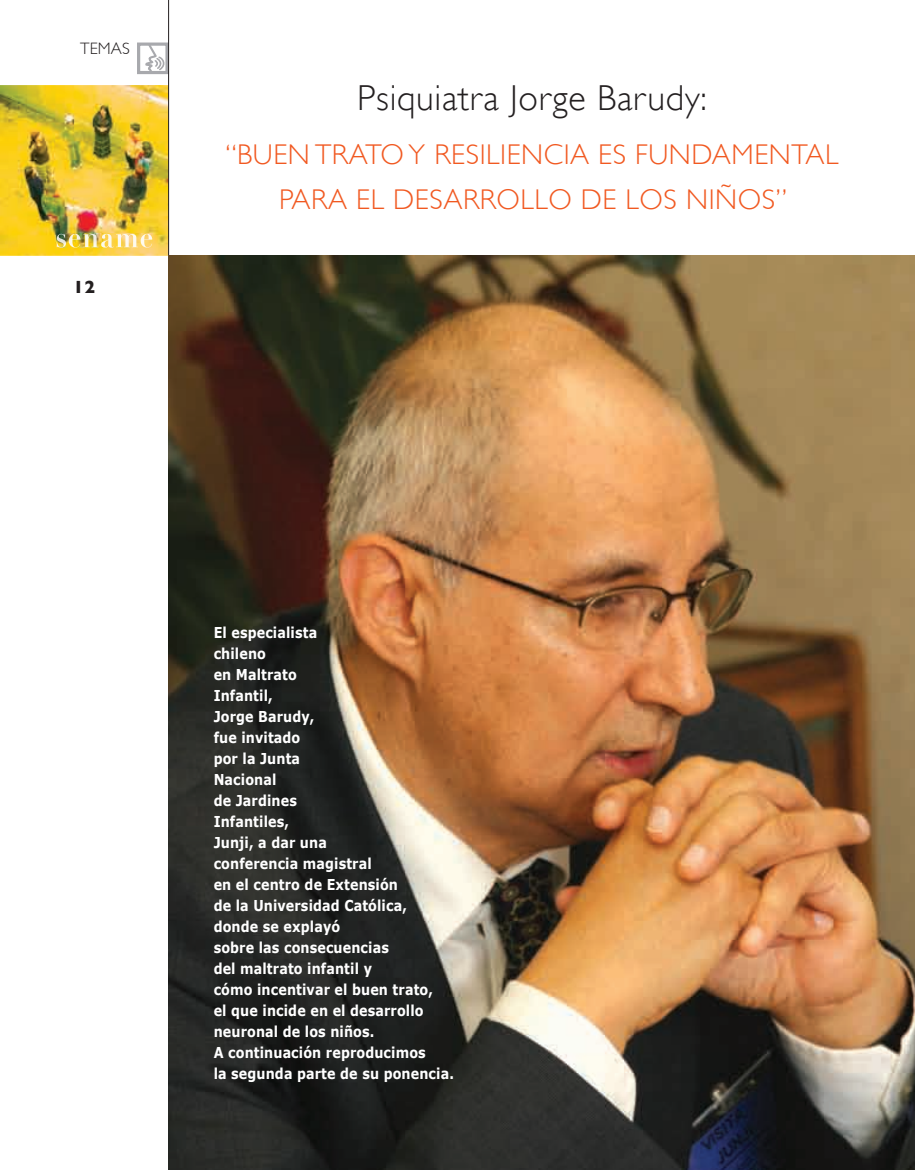
<style>
.page{position:relative;width:915px;height:1170px;background:#fff}
.page>*{position:absolute;margin:0;border:0;box-sizing:border-box;transform-origin:0 0}
.t1{font:300 36px "Gill Sans";letter-spacing:.02em;color:#231f20}
.t2{font:300 28.5px/45px "Gill Sans";letter-spacing:.02em;color:#f15921;text-align:center}
.t3{font:700 18px "Gill Sans";color:#231f20}
.t4{font:300 16.5px "Gill Sans";letter-spacing:.01em;color:#231f20}
.t5{font:700 15px/21px "Verdana";letter-spacing:.01em;color:#fff;scale:.85 1}
</style>
<div class="page">
<img style="left:0;top:85px;width:168px;height:171px">
<div style="left:137px;top:43px;width:31px;height:31px;border:3px solid #a8a9ad"></div>
<svg style="left:145px;top:43px;width:22px;height:31px"></svg>
<hr style="left:168px;top:0;width:1px;height:1169px;background:#231f20">
<img style="left:57px;top:234px;width:95px;height:13px">
<img style="left:168px;top:256px;width:746px;height:913px">
<p class="t4" style="left:80px;top:39px;width:51px">TEMAS</p>
<p class="t3" style="left:84px;top:276px;width:12px">2</p>
<h1 class="t1" style="left:357px;top:77px;width:351px">Psiquiatra Jorge Barudy:</h1>
<h2 class="t2" style="left:225px;top:132px;width:614px">“BUEN TRATO Y RESILIENCIA ES FUNDAMENTAL<br>PARA EL DESARROLLO DE LOS NIÑOS”</h2>
<p class="t5" style="left:213px;top:621px;width:284px">El especialista<br>chileno<br>en Maltrato<br>Infantil,<br>Jorge Barudy,<br>fue invitado<br>por la Junta<br>Nacional<br>de Jardines<br>Infantiles,<br>Junji, a dar una<br>conferencia magistral<br>en el centro de Extensión<br>de la Universidad Católica, donde se explayó<br>sobre las consecuencias<br>del maltrato infantil y<br>cómo incentivar el buen trato,<br>el que incide en el desarrollo neuronal de los niños.<br>A continuación reproducimos<br>la segunda parte de su ponencia.</p>
</div>
